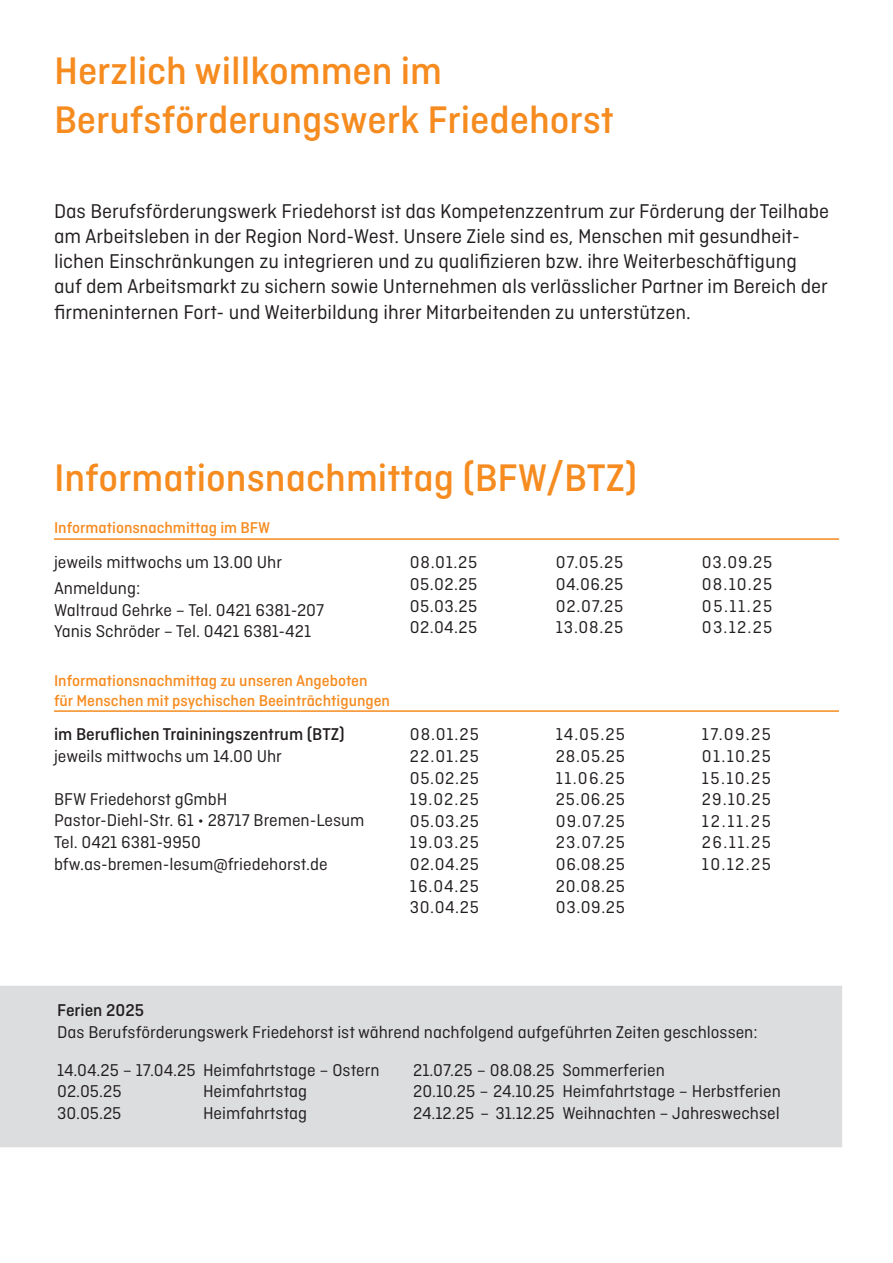
<style>
.page{position:relative;width:893px;height:1263px;background:#fff}
.page>*{position:absolute;margin:0;border:0;box-sizing:border-box;transform-origin:0 0}
.t1{font:500 40.5px/48.6px "Ciutadella";color:#f68b1f}
.t2{font:21px/25.2px "Ciutadella";color:#231f20}
.t3{font:18px/21.6px "Ciutadella";color:#231f20}
.t4{font:500 18px "Ciutadella";color:#231f20}
.t5{font:500 16.5px/19.8px "Ciutadella";color:#f68b1f}
</style>
<div class="page">
<hr style="left:54px;top:538px;width:785px;height:2px;background:#f68b1f">
<hr style="left:54px;top:710px;width:785px;height:2px;background:#f68b1f">
<div style="left:0;top:986px;width:842px;height:161px;background:#dcdddf"></div>
<h1 class="t1" style="left:54px;top:47px;width:561px">Herzlich willkommen im<br>Berufsförderungswerk Friedehorst</h1>
<p class="t2" style="left:54px;top:198px;width:777px">Das Berufsförderungswerk Friedehorst ist das Kompetenzzentrum zur Förderung der Teilhabe am Arbeitsleben in der Region Nord-West. Unsere Ziele sind es, Menschen mit gesundheit&shy;lichen Einschränkungen zu integrieren und zu qualifizieren bzw. ihre Weiterbeschäftigung auf dem Arbeitsmarkt zu sichern sowie Unternehmen als verlässlicher Partner im Bereich der firmeninternen Fort- und Weiterbildung ihrer Mitarbeitenden zu unterstützen.</p>
<h1 class="t1" style="left:54px;top:453px;width:585px">Informationsnachmittag (BFW/BTZ)</h1>
<p class="t5" style="left:54px;top:518px;width:218px">Informationsnachmittag im BFW</p>
<p class="t3" style="left:54px;top:549px;width:230px;line-height:25.8px">jeweils mittwochs um 13.00 Uhr<br>Anmeldung:</p>
<p class="t3" style="left:54px;top:599px;width:272px">Waltraud Gehrke – Tel. 0421 6381-207<br>Yanis Schröder – Tel. 0421 6381-421</p>
<p class="t3" style="left:410px;top:551px;width:69px;text-align:justify">08.01.25<br>05.02.25<br>05.03.25<br>02.04.25</p>
<p class="t3" style="left:556px;top:551px;width:69px;text-align:justify">07.05.25<br>04.06.25<br>02.07.25<br>13.08.25</p>
<p class="t3" style="left:702px;top:551px;width:72px;text-align:justify">03.09.25<br>08.10.25<br>05.11.25<br>03.12.25</p>
<p class="t5" style="left:54px;top:671px;width:338px">Informationsnachmittag zu unseren Angeboten für Menschen mit psychischen Beeinträchtigungen</p>
<p class="t4" style="left:54px;top:724px;width:292px">im Beruflichen Traininingszentrum (BTZ)</p>
<p class="t3" style="left:54px;top:745px;width:229px">jeweils mittwochs um 14.00 Uhr</p>
<p class="t3" style="left:54px;top:788px;width:312px">BFW Friedehorst gGmbH<br>Pastor-Diehl-Str. 61 • 28717 Bremen-Lesum<br>Tel. 0421 6381-9950 bfw.as-bremen-lesum@friedehorst.de</p>
<p class="t3" style="left:410px;top:723px;width:71px;text-align:justify">08.01.25<br>22.01.25<br>05.02.25<br>19.02.25<br>05.03.25<br>19.03.25<br>02.04.25<br>16.04.25<br>30.04.25</p>
<p class="t3" style="left:556px;top:723px;width:71px;text-align:justify">14.05.25<br>28.05.25<br>11.06.25<br>25.06.25<br>09.07.25<br>23.07.25<br>06.08.25<br>20.08.25<br>03.09.25</p>
<p class="t3" style="left:702px;top:723px;width:71px;text-align:justify">17.09.25<br>01.10.25<br>15.10.25<br>29.10.25<br>12.11.25<br>26.11.25<br>10.12.25</p>
<p class="t4" style="left:57px;top:1000px;width:88px">Ferien 2025</p>
<p class="t3" style="left:57px;top:1013px;width:702px;line-height:38px">Das Berufsförderungswerk Friedehorst ist während nachfolgend aufgeführten Zeiten geschlossen:<br>14.04.25 – 17.04.25 Heimfahrtstage – Ostern</p>
<p class="t3" style="left:57px;top:1080px;width:66px">02.05.25<br>30.05.25</p>
<p class="t3" style="left:413px;top:1059px;width:369px">21.07.25 – 08.08.25 Sommerferien<br>20.10.25 – 24.10.25 Heimfahrtstage – Herbstferien<br>24.12.25 – 31.12.25 Weihnachten – Jahreswechsel</p>
<p class="t3" style="left:203px;top:1080px;width:106px">Heimfahrtstag<br>Heimfahrtstag</p>
</div>
